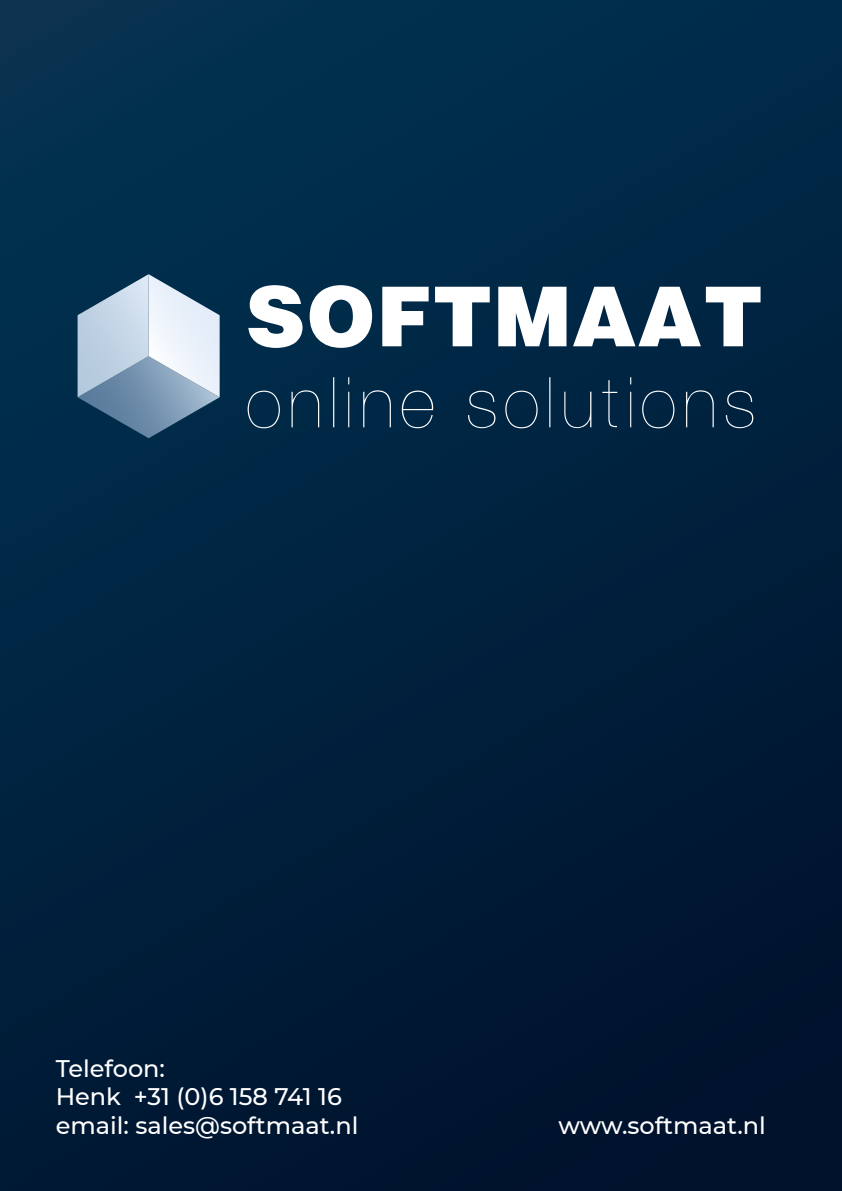
<style>
.page{position:relative;width:842px;height:1191px;background:#fff}
.page>*{position:absolute;margin:0;border:0;box-sizing:border-box;transform-origin:0 0}
.t1{font:900 84px "Helvetica";color:#fff}
.t2{font:100 75px "Helvetica";letter-spacing:.055em;color:#fff}
.t3{font:500 24px/28.8px "Montserrat";color:#fff}
</style>
<div class="page">
<div style="left:0;top:0;width:842px;height:1191px;background:linear-gradient(to bottom,#01304f,#00132e)"></div>
<svg style="left:78px;top:274px;width:142px;height:164px;background:#89a1b6"></svg>
<h1 class="t1" style="left:245px;top:266px;width:520px">SOFTMAAT</h1>
<h2 class="t2" style="left:245px;top:363px;width:513px">online solutions</h2>
<p class="t3" style="left:56px;top:1052px;width:304px">Telefoon:<br>Henk +31 (0)6 158 741 16 email: sales@softmaat.nl</p>
<p class="t3" style="left:558px;top:1110px;width:209px">www.softmaat.nl</p>
</div>
